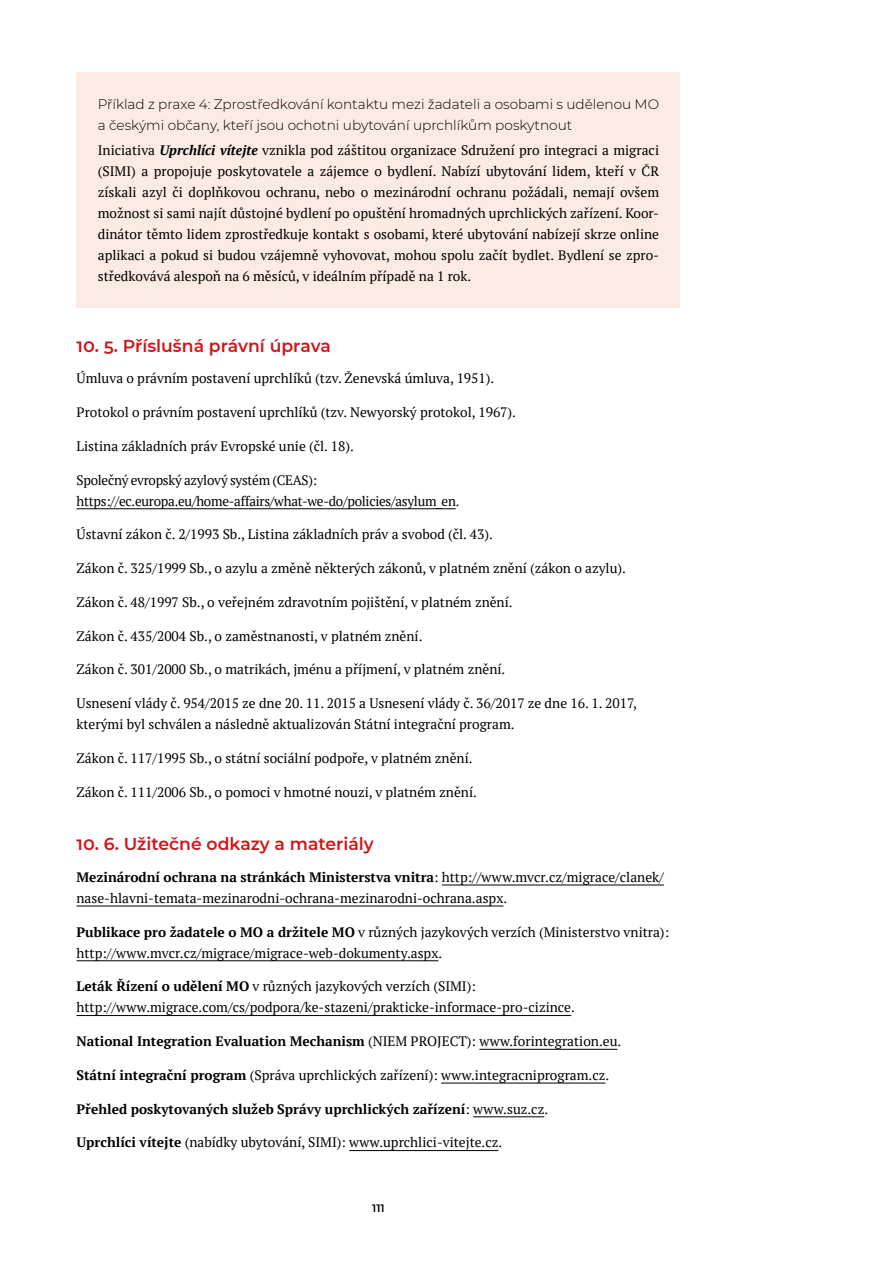
<style>
.page{position:relative;width:893px;height:1263px;background:#fff}
.page>*{position:absolute;margin:0;border:0;box-sizing:border-box;transform-origin:0 0}
.t1{font:600 17.25px "Montserrat";color:#cd171a}
.Paběrky_další{font:13.65px/21px "PT Serif";color:#000}
.text_poslední{font:13.65px/21px "PT Serif";color:#000;text-align:justify}
.Paběrky_první{font:13.65px/21px "PT Serif";color:#000}
.Paběrky_další-2{font:700 13.65px "PT Serif";color:#000}
.nadpis{font:300 13.65px/21px "Montserrat";color:#000}
.Paběrky_poslední{font:13.65px "PT Serif";color:#000}
.Paběrky_další-3{font:13.65px/21px "PT Serif";letter-spacing:-.02em;color:#000}
.t2{font:600 10.8px "Montserrat";color:#000}
.s1{font-weight:700;font-style:italic}
.s2{font-weight:700}
.s3{font-weight:400}
</style>
<div class="page">
<div style="left:77px;top:72px;width:603px;height:85px;background:#fbebe4"></div>
<div style="left:77px;top:121px;width:603px;height:187px;background:#fbebe4"></div>
<hr style="left:77px;top:508px;width:379px;height:1px;background:#000">
<hr style="left:442px;top:885px;width:222px;height:1px;background:#000">
<hr style="left:77px;top:906px;width:426px;height:1px;background:#000">
<hr style="left:77px;top:960px;width:361px;height:1px;background:#000">
<hr style="left:77px;top:1015px;width:494px;height:1px;background:#000">
<hr style="left:479px;top:1049px;width:138px;height:1px;background:#000">
<hr style="left:441px;top:1083px;width:164px;height:1px;background:#000">
<hr style="left:473px;top:1116px;width:71px;height:1px;background:#000">
<hr style="left:349px;top:1150px;width:149px;height:1px;background:#000">
<p class="nadpis" style="left:98px;top:93px;width:563px">Příklad z praxe 4: Zprostředkování kontaktu mezi žadateli a osobami s udělenou MO a českými občany, kteří jsou ochotni ubytování uprchlíkům poskytnout</p>
<p class="text_poslední" style="left:98px;top:140px;width:563px">Iniciativa <span class="s1">Uprchlíci vítejte</span> vznikla pod záštitou organizace Sdružení pro integraci a migraci (SIMI) a propojuje poskytovatele a zájemce o bydlení. Nabízí ubytování lidem, kteří v ČR získali azyl či doplňkovou ochranu, nebo o mezinárodní ochranu požádali, nemají ovšem možnost si sami najít důstojné bydlení po opuštění hromadných uprchlických zařízení. Koor&shy;dinátor těmto lidem zprostředkuje kontakt s osobami, které ubytování nabízejí skrze online aplikaci a pokud si budou vzájemně vyhovovat, mohou spolu začít bydlet. Bydlení se zpro&shy;středkovává alespoň na 6 měsíců, v ideálním případě na 1 rok.</p>
<p class="t1" style="left:77px;top:333px;width:256px">10. 5. Příslušná právní úprava</p>
<p class="Paběrky_první" style="left:77px;top:368px;width:419px">Úmluva o právním postavení uprchlíků (tzv. Ženevská úmluva, 1951).</p>
<p class="Paběrky_další" style="left:77px;top:402px;width:441px">Protokol o právním postavení uprchlíků (tzv. Newyorský protokol, 1967).</p>
<p class="Paběrky_další" style="left:77px;top:435px;width:279px">Listina základních práv Evropské unie (čl. 18).</p>
<p class="Paběrky_další-3" style="left:77px;top:469px;width:384px">Společný evropský azylový systém (CEAS): https://ec.europa.eu/home-‑ affairs/what-‑we-‑ do/policies/asylum_en.</p>
<p class="Paběrky_další" style="left:77px;top:524px;width:418px">Ústavní zákon č. 2/1993 Sb., Listina základních práv a svobod (čl. 43).</p>
<p class="Paběrky_další" style="left:77px;top:558px;width:551px">Zákon č. 325/1999 Sb., o azylu a změně některých zákonů, v platném znění (zákon o azylu).</p>
<p class="Paběrky_další" style="left:77px;top:591px;width:438px">Zákon č. 48/1997 Sb., o veřejném zdravotním pojištění, v platném znění.</p>
<p class="Paběrky_další" style="left:77px;top:625px;width:347px">Zákon č. 435/2004 Sb., o zaměstnanosti, v platném znění.</p>
<p class="Paběrky_další" style="left:77px;top:659px;width:430px">Zákon č. 301/2000 Sb., o matrikách, jménu a příjmení, v platném znění.</p>
<p class="Paběrky_další" style="left:77px;top:693px;width:562px">Usnesení vlády č. 954/2015 ze dne 20. 11. 2015 a Usnesení vlády č. 36/2017 ze dne 16. 1. 2017, kterými byl schválen a následně aktualizován Státní integrační program.</p>
<p class="Paběrky_další" style="left:77px;top:747px;width:398px">Zákon č. 117/1995 Sb., o státní sociální podpoře, v platném znění.</p>
<p class="Paběrky_poslední" style="left:77px;top:783px;width:402px">Zákon č. 111/2006 Sb., o pomoci v hmotné nouzi, v platném znění.</p>
<p class="t1" style="left:77px;top:832px;width:299px">10. 6. Užitečné odkazy a materiály</p>
<p class="Paběrky_první" style="left:77px;top:866px;width:589px"><span class="s2">Mezinárodní ochrana na stránkách Ministerstva vnitra</span>: http://www.mvcr.cz/migrace/clanek/ nase-‑hlavni-‑ temata-‑ mezinarodni-‑ ochrana-‑ mezinarodni-‑ ochrana.aspx.</p>
<p class="Paběrky_další" style="left:77px;top:921px;width:594px"><span class="s2">Publikace pro žadatele o MO a držitele MO</span> v různých jazykových verzích (Ministerstvo vnitra): http://www.mvcr.cz/migrace/migrace-‑web-‑ dokumenty.aspx.</p>
<p class="Paběrky_další" style="left:77px;top:976px;width:500px"><span class="s2">Leták Řízení o udělení MO</span> v různých jazykových verzích (SIMI): http://www.migrace.com/cs/podpora/ke-‑ stazeni/prakticke-‑ informace-‑ pro-‑ cizince.</p>
<p class="Paběrky_další-2" style="left:77px;top:1032px;width:546px">National Integration Evaluation Mechanism <span class="s3">(NIEM PROJECT): www.forintegration.eu.</span></p>
<p class="Paběrky_další" style="left:77px;top:1064px;width:534px"><span class="s2">Státní integrační program</span> (Správa uprchlických zařízení): www.integracniprogram.cz.</p>
<p class="Paběrky_další-2" style="left:77px;top:1100px;width:473px">Přehled poskytovaných služeb Správy uprchlických zařízení<span class="s3">: www.suz.cz.</span></p>
<p class="Paběrky_poslední" style="left:77px;top:1134px;width:427px"><span class="s2">Uprchlíci vítejte</span> (nabídky ubytování, SIMI): www.uprchlici-‑vitejte.cz.</p>
<p class="t2" style="left:372px;top:1200px;width:14px">111</p>
</div>
